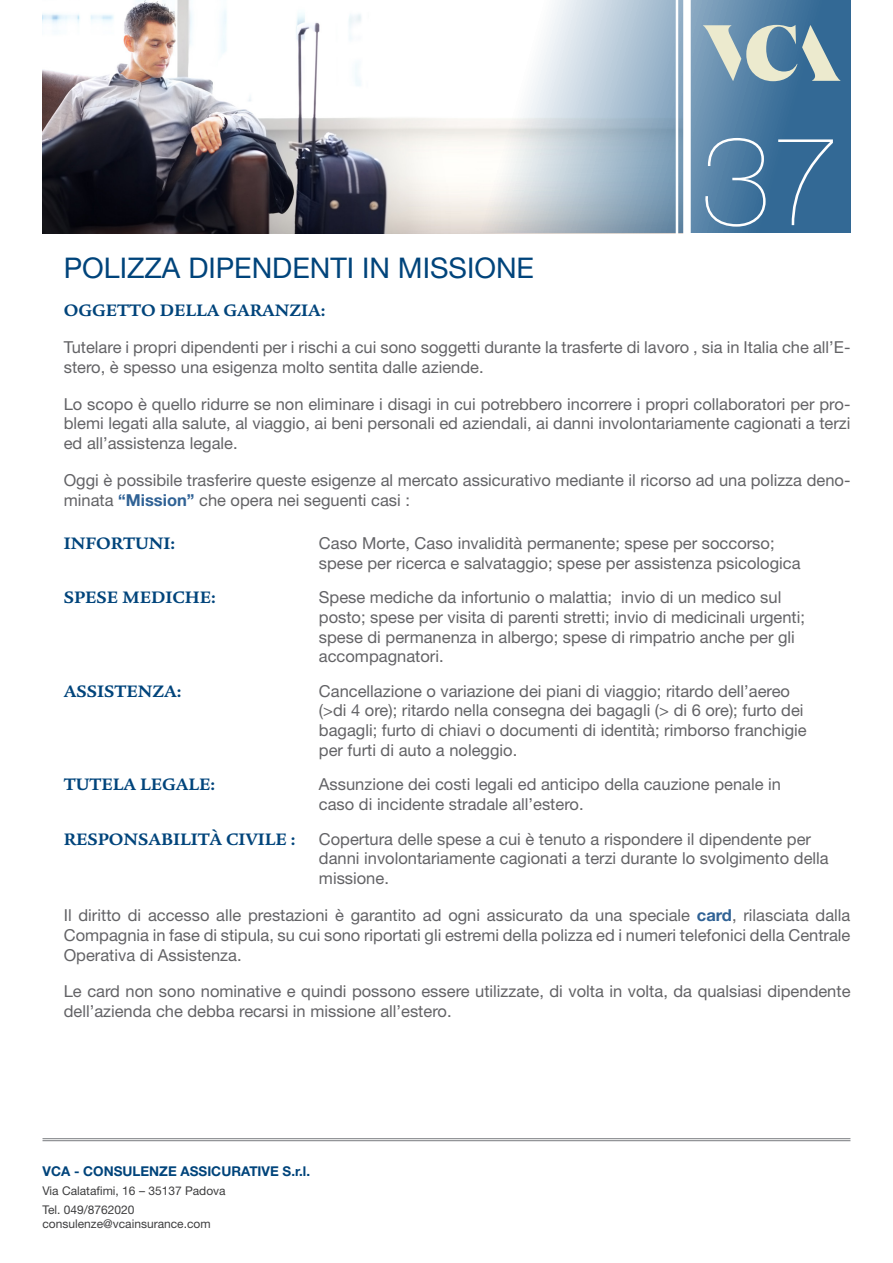
<style>
.page{position:relative;width:893px;height:1263px;background:#fff}
.page>*{position:absolute;margin:0;border:0;box-sizing:border-box;transform-origin:0 0}
.t1{font:200 126px "Helvetica Neue";color:#fff}
.t2{font:28.5px "Helvetica Neue";color:#00447b}
.t3{font:700 18px "Legacy Serif Std";color:#00447b}
.t4{font:16.5px/19.8px "Helvetica Neue";color:#636366}
.t5{font:700 13.5px "Helvetica Neue";color:#00447b}
.t6{font:12px "Helvetica Neue";color:#3e3e3f}
.s1{font-weight:700;color:#306295}
</style>
<div class="page">
<img style="left:43px;top:0;width:110px;height:233px">
<svg style="left:153px;top:0;width:697px;height:233px"></svg>
<div style="left:683px;top:0;width:8px;height:235px;background:#fff"></div>
<hr style="left:676px;top:0;width:2px;height:235px;background:#fff">
<svg style="left:703px;top:25px;width:138px;height:56px;background:#8ca7b3"></svg>
<hr style="left:43px;top:1140px;width:807px;height:1px;background:#939598">
<hr style="left:43px;top:1138px;width:807px;height:1px;background:#939598">
<p class="t1" style="left:700px;top:108px;width:142px">37</p>
<p class="t2" style="left:64px;top:250px;width:472px">POLIZZA DIPENDENTI IN MISSIONE</p>
<p class="t3" style="left:64px;top:300px;width:263px">OGGETTO DELLA GARANZIA:</p>
<p class="t4" style="left:64px;top:337px;width:788px">Tutelare i propri dipendenti per i rischi a cui sono soggetti durante la trasferte di lavoro , sia in Italia che all’E&shy;stero, è spesso una esigenza molto sentita dalle aziende.</p>
<p class="t4" style="left:64px;top:394px;width:788px;text-align:justify">Lo scopo è quello ridurre se non eliminare i disagi in cui potrebbero incorrere i propri collaboratori per pro&shy;blemi legati alla salute, al viaggio, ai beni personali ed aziendali, ai danni involontariamente cagionati a terzi ed all’assistenza legale.</p>
<p class="t4" style="left:64px;top:470px;width:788px">Oggi è possibile trasferire queste esigenze al mercato assicurativo mediante il ricorso ad una polizza deno&shy;minata <span class="s1">“Mission”</span> che opera nei seguenti casi :</p>
<p class="t3" style="left:64px;top:532px;width:113px">INFORTUNI:</p>
<p class="t4" style="left:319px;top:533px;width:483px">Caso Morte, Caso invalidità permanente; spese per soccorso; spese per ricerca e salvataggio; spese per assistenza psicologica</p>
<p class="t3" style="left:64px;top:587px;width:154px">SPESE MEDICHE:</p>
<p class="t4" style="left:319px;top:587px;width:488px">Spese mediche da infortunio o malattia; invio di un medico sul posto; spese per visita di parenti stretti; invio di medicinali urgenti; spese di permanenza in albergo; spese di rimpatrio anche per gli accompagnatori.</p>
<p class="t3" style="left:64px;top:680px;width:119px">ASSISTENZA:</p>
<p class="t4" style="left:319px;top:681px;width:489px">Cancellazione o variazione dei piani di viaggio; ritardo dell’aereo (&gt;di 4 ore); ritardo nella consegna dei bagagli (&gt; di 6 ore); furto dei bagagli; furto di chiavi o documenti di identità; rimborso franchigie per furti di auto a noleggio.</p>
<p class="t3" style="left:64px;top:774px;width:153px">TUTELA LEGALE:</p>
<p class="t4" style="left:319px;top:774px;width:464px">Assunzione dei costi legali ed anticipo della cauzione penale in caso di incidente stradale all’estero.</p>
<p class="t3" style="left:64px;top:828px;width:233px">RESPONSABILITÀ CIVILE :</p>
<p class="t4" style="left:319px;top:829px;width:511px">Copertura delle spese a cui è tenuto a rispondere il dipendente per danni involontariamente cagionati a terzi durante lo svolgimento della missione.</p>
<p class="t4" style="left:64px;top:905px;width:788px;text-align:justify">Il diritto di accesso alle prestazioni è garantito ad ogni assicurato da una speciale <span class="s1">card</span>, rilasciata dalla Compagnia in fase di stipula, su cui sono riportati gli estremi della polizza ed i numeri telefonici della Centrale Operativa di Assistenza.</p>
<p class="t4" style="left:64px;top:981px;width:788px">Le card non sono nominative e quindi possono essere utilizzate, di volta in volta, da qualsiasi dipendente dell’azienda che debba recarsi in missione all’estero.</p>
<p class="t5" style="left:43px;top:1163px;width:269px">VCA - CONSULENZE ASSICURATIVE S.r.l.</p>
<p class="t6" style="left:43px;top:1183px;width:185px">Via Calatafimi, 16 – 35137 Padova</p>
<p class="t6" style="left:43px;top:1202px;width:94px">Tel. 049/8762020</p>
<p class="t6" style="left:43px;top:1216px;width:170px">consulenze@vcainsurance.com</p>
</div>
